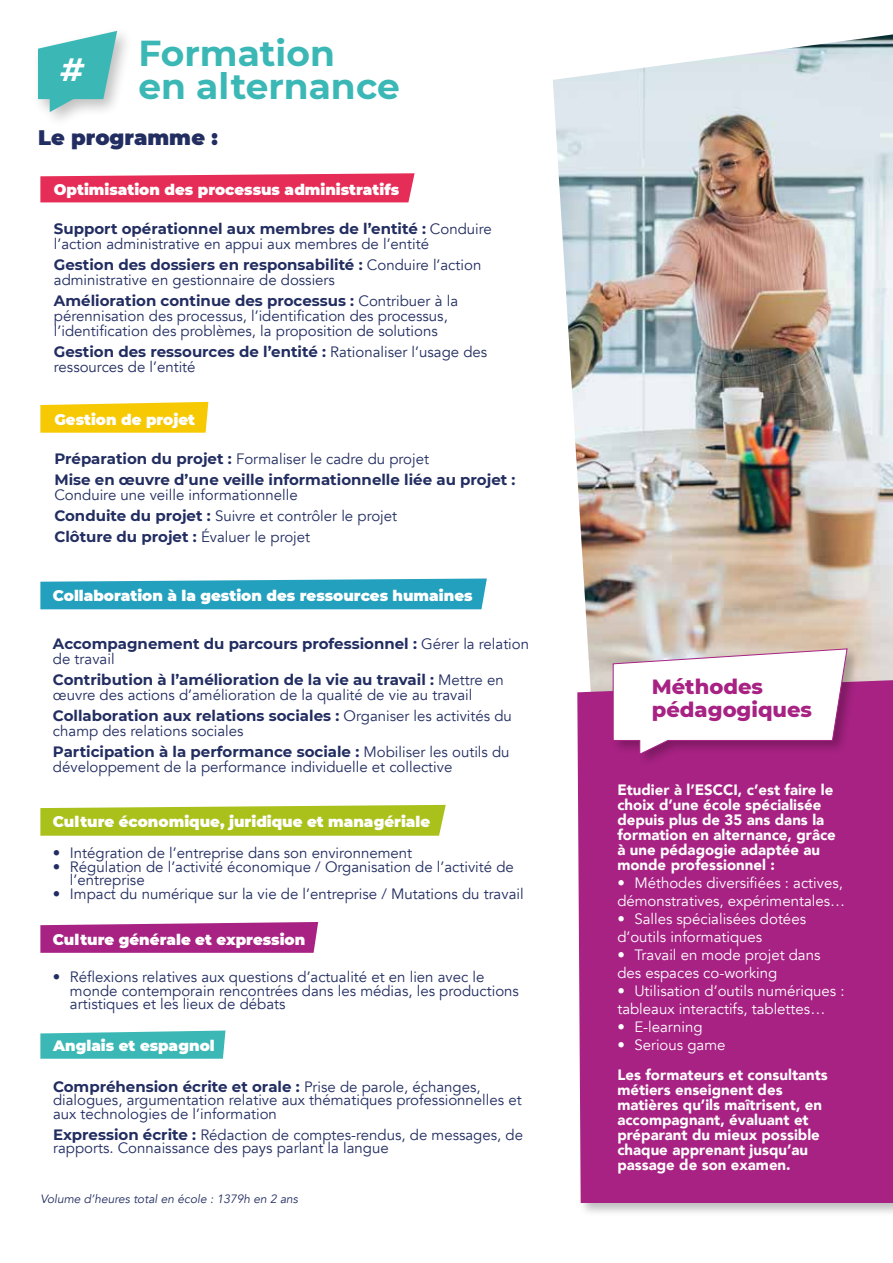
<style>
.page{position:relative;width:893px;height:1263px;background:#fff}
.page>*{position:absolute;margin:0;border:0;box-sizing:border-box;transform-origin:0 0}
.t1{font:700 36px/33px "Montserrat";color:#3bb8b6}
.t2{font:italic 700 32.25px "Montserrat";color:#fff}
.t3{font:800 21px/22.5px "Montserrat";color:#a72283}
.t4{font:900 21px "Montserrat";color:#222d61}
.t5{font:15px/13.5px "Avenir";color:#222d61}
.t6{font:700 15px "Montserrat";color:#222d61}
.t7{font:900 15px/15px "Avenir";color:#fff}
.t8{font:15px/18px "Avenir";color:#fff}
.t9{font:900 15px "Montserrat";color:#fff}
.t10{font:italic 12px "Avenir";color:#222d61}
.s1{font-family:"Avenir";font-weight:400}
.s2{font-family:"Montserrat";font-weight:700}
</style>
<div class="page">
<img style="left:553px;top:34px;width:340px;height:638px">
<div style="left:575px;top:672px;width:318px;height:545px;background:#000;opacity:.25"></div>
<div style="left:577px;top:680px;width:316px;height:523px;background:#a72283"></div>
<div style="left:611px;top:647px;width:250px;height:120px;background:#000;opacity:.25"></div>
<svg style="left:613px;top:649px;width:234px;height:105px"></svg>
<svg style="left:40px;top:805px;width:406px;height:31px;background:#afc52a"></svg>
<svg style="left:40px;top:922px;width:278px;height:31px;background:#ac308b"></svg>
<svg style="left:40px;top:173px;width:375px;height:29px;background:#e73c63"></svg>
<svg style="left:40px;top:402px;width:168px;height:31px;background:#f6cc13"></svg>
<svg style="left:40px;top:578px;width:447px;height:31px;background:#32a7c1"></svg>
<svg style="left:40px;top:1030px;width:185px;height:29px;background:#4bbdbc"></svg>
<div style="left:32px;top:26px;width:102px;height:102px;background:#000;opacity:.25"></div>
<svg style="left:38px;top:31px;width:79px;height:81px;background:#71c7c6"></svg>
<h2 class="t2" style="left:60px;top:47px;width:25px">#</h2>
<h1 class="t1" style="left:138px;top:35px;width:263px">Formation<br>en alternance</h1>
<h3 class="t4" style="left:38px;top:121px;width:181px">Le programme :</h3>
<p class="t9" style="left:54px;top:179px;width:347px">Optimisation des processus administratifs</p>
<p class="t6" style="left:54px;top:218px;width:439px">Support opérationnel aux membres de l’entité : <span class="s1">Conduire</span></p>
<p class="t5" style="left:54px;top:238px;width:377px">l’action administrative en appui aux membres de l’entité</p>
<p class="t6" style="left:54px;top:254px;width:429px">Gestion des dossiers en responsabilité : <span class="s1">Conduire l’action</span></p>
<p class="t5" style="left:54px;top:274px;width:283px">administrative en gestionnaire de dossiers</p>
<p class="t6" style="left:54px;top:290px;width:406px">Amélioration continue des processus : <span class="s1">Contribuer à la</span></p>
<p class="t5" style="left:54px;top:309px;width:395px;line-height:15px">pérennisation des processus, l’identification des processus, l’identification des problèmes, la proposition de solutions</p>
<p class="t6" style="left:54px;top:341px;width:435px">Gestion des ressources de l’entité : <span class="s1">Rationaliser l’usage des</span></p>
<p class="t5" style="left:54px;top:361px;width:143px">ressources de l’entité</p>
<p class="t9" style="left:54px;top:408px;width:142px">Gestion de projet</p>
<p class="t5" style="left:54px;top:452px;width:376px"><span class="s2">Préparation du projet :</span> Formaliser le cadre du projet</p>
<p class="t6" style="left:54px;top:469px;width:463px">Mise en œuvre d’une veille informationnelle liée au projet :</p>
<p class="t5" style="left:54px;top:484px;width:344px;line-height:21px">Conduire une veille informationnelle<br><span class="s2">Conduite du projet :</span> Suivre et contrôler le projet</p>
<p class="t6" style="left:54px;top:526px;width:257px">Clôture du projet : <span class="s1">Évaluer le projet</span></p>
<p class="t9" style="left:53px;top:584px;width:421px">Collaboration à la gestion des ressources humaines</p>
<p class="t6" style="left:53px;top:633px;width:478px">Accompagnement du parcours professionnel : <span class="s1">Gérer la relation</span></p>
<p class="t5" style="left:53px;top:652px;width:63px">de travail</p>
<p class="t6" style="left:53px;top:669px;width:452px">Contribution à l’amélioration de la vie au travail : <span class="s1">Mettre en</span></p>
<p class="t5" style="left:53px;top:688px;width:421px">œuvre des actions d’amélioration de la qualité de vie au travail</p>
<p class="t6" style="left:53px;top:705px;width:460px">Collaboration aux relations sociales : <span class="s1">Organiser les activités du</span></p>
<p class="t5" style="left:53px;top:724px;width:192px">champ des relations sociales</p>
<p class="t6" style="left:53px;top:741px;width:458px">Participation à la performance sociale : <span class="s1">Mobiliser les outils du</span></p>
<p class="t5" style="left:53px;top:760px;width:401px">développement de la performance individuelle et collective</p>
<p class="t9" style="left:53px;top:810px;width:379px">Culture économique, juridique et managériale</p>
<p class="t5" style="left:53px;top:847px;width:361px">• Intégration de l’entreprise dans son environnement</p>
<p class="t5" style="left:70px;top:860px;width:445px;text-indent:-17px">• Régulation de l’activité économique / Organisation de l’activité de l’entreprise</p>
<p class="t5" style="left:53px;top:887px;width:472px">• Impact du numérique sur la vie de l’entreprise / Mutations du travail</p>
<p class="t9" style="left:53px;top:928px;width:254px">Culture générale et expression</p>
<p class="t5" style="left:70px;top:970px;width:450px;text-indent:-17px">• Réflexions relatives aux questions d’actualité et en lien avec le monde contemporain rencontrées dans les médias, les productions artistiques et les lieux de débats</p>
<p class="t9" style="left:53px;top:1034px;width:163px">Anglais et espagnol</p>
<p class="t6" style="left:53px;top:1075px;width:429px">Compréhension écrite et orale : <span class="s1">Prise de parole, échanges,</span></p>
<p class="t5" style="left:53px;top:1093px;width:470px">dialogues, argumentation relative aux thématiques professionnelles et aux technologies de l’information</p>
<p class="t5" style="left:53px;top:1128px;width:471px"><span class="s2">Expression écrite :</span> Rédaction de comptes-rendus, de messages, de rapports. Connaissance des pays parlant la langue</p>
<p class="t10" style="left:40px;top:1192px;width:259px">Volume d’heures total en école : 1379h en 2 ans</p>
<h3 class="t3" style="left:652px;top:674px;width:162px">Méthodes pédagogiques</h3>
<p class="t7" style="left:617px;top:782px;width:220px">Etudier à l’ESCCI, c’est faire le choix d’une école spécialisée depuis plus de 35 ans dans la formation en alternance, grâce à une pédagogie adaptée au monde professionnel :</p>
<p class="t8" style="left:617px;top:874px;width:229px">• Méthodes diversifiées : actives, démonstratives, expérimentales…</p>
<p class="t8" style="left:617px;top:910px;width:190px">• Salles spécialisées dotées d’outils informatiques</p>
<p class="t8" style="left:617px;top:946px;width:205px">• Travail en mode projet dans des espaces co-working</p>
<p class="t8" style="left:617px;top:982px;width:229px">• Utilisation d’outils numériques : tableaux interactifs, tablettes…</p>
<p class="t8" style="left:617px;top:1018px;width:87px">• E-learning</p>
<p class="t8" style="left:617px;top:1036px;width:110px">• Serious game</p>
<p class="t7" style="left:617px;top:1067px;width:212px">Les formateurs et consultants métiers enseignent des matières qu’ils maîtrisent, en accompagnant, évaluant et préparant du mieux possible chaque apprenant jusqu’au passage de son examen.</p>
</div>
